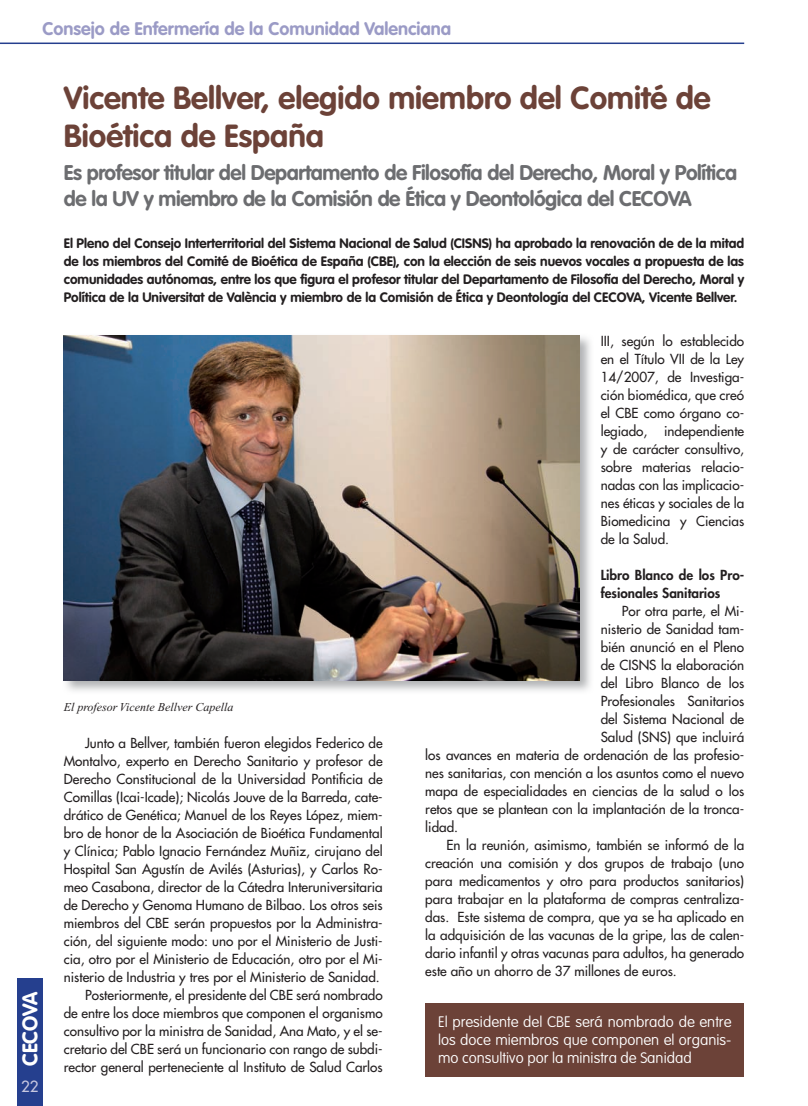
<style>
.page{position:relative;width:808px;height:1106px;background:#fff}
.page>*{position:absolute;margin:0;border:0;box-sizing:border-box;transform-origin:0 0}
.t1{font:700 31.5px/37.8px "VAG Rounded";color:#6c4238}
.t2{font:700 21px/25.2px "VAG Rounded";letter-spacing:-.02em;color:#6c6d70}
.t3{font:700 21px "VAG Rounded";color:#fff}
.t4{font:700 18px "VAG Rounded";color:#9b9bc6}
.t5{font:100 15px/18px "VAG Rounded";color:#fff;text-align:justify}
.t6{font:15px "Futura";color:#c7c7e0}
.t7{font:13.5px/18px "Futura";color:#231f20;text-align:right}
.t8{font:700 13.5px/18px "VAG Rounded";color:#231f20;text-align:justify}
.t9{font:800 13.5px/18px "Futura";color:#231f20}
.t10{font:italic 12px "Times New Roman";color:#231f20}
</style>
<div class="page">
<div style="left:17px;top:978px;width:26px;height:128px;background:#253f8e"></div>
<hr style="left:0;top:43px;width:744px;height:1px;background:#253f8e">
<div style="left:425px;top:1002px;width:319px;height:74px;background:#6c4238"></div>
<img style="left:63px;top:335px;width:528px;height:356px">
<img style="left:64px;top:335px;width:515px;height:345px">
<h3 class="t4" style="left:43px;top:18px;width:410px">Consejo de Enfermería de la Comunidad Valenciana</h3>
<h1 class="t1" style="left:64px;top:80px;width:648px">Vicente Bellver, elegido miembro del Comité de<br>Bioética de España</h1>
<h2 class="t2" style="left:64px;top:161px;width:675px">Es profesor titular del Departamento de Filosofía del Derecho, Moral y Política de la UV y miembro de la Comisión de Ética y Deontológica del CECOVA</h2>
<h2 class="t3" style="left:18px;top:1066px;width:76px;rotate:-90deg">CECOVA</h2>
<p class="t6" style="left:21px;top:1076px;width:19px">22</p>
<p class="t8" style="left:64px;top:235px;width:682px">El Pleno del Consejo Interterritorial del Sistema Nacional de Salud (CISNS) ha aprobado la renovación de de la mitad de los miembros del Comité de Bioética de España (CBE), con la elección de seis nuevos vocales a propuesta de las comunidades autónomas, entre los que figura el profesor titular del Departamento de Filosofía del Derecho, Moral y Política de la Universitat de València y miembro de la Comisión de Ética y Deontología del CECOVA, Vicente Bellver.</p>
<p class="t10" style="left:64px;top:701px;width:171px">El profesor Vicente Bellver Capella</p>
<p class="t7" style="left:64px;top:734px;width:320px">Junto a Bellver, también fueron elegidos Federico de Montalvo, experto en Derecho Sanitario y profesor de Derecho Constitucional de la Universidad Pontificia de Comillas (Icai-Icade); Nicolás Jouve de la Barreda, cate&shy;drático de Genética; Manuel de los Reyes López, miem&shy;bro de honor de la Asociación de Bioética Fundamental y Clínica; Pablo Ignacio Fernández Muñiz, cirujano del Hospital San Agustín de Avilés (Asturias), y Carlos Ro&shy;meo Casabona, director de la Cátedra Interuniversitaria de Derecho y Genoma Humano de Bilbao. Los otros seis miembros del CBE serán propuestos por la Administra&shy;ción, del siguiente modo: uno por el Ministerio de Justi&shy;cia, otro por el Ministerio de Educación, otro por el Mi&shy;nisterio de Industria y tres por el Ministerio de Sanidad.<br>Posteriormente, el presidente del CBE será nombrado<br>de entre los doce miembros que componen el organismo consultivo por la ministra de Sanidad, Ana Mato, y el se&shy;cretario del CBE será un funcionario con rango de subdi&shy;rector general perteneciente al Instituto de Salud Carlos</p>
<p class="t7" style="left:601px;top:332px;width:145px;text-align:justify">III, según lo establecido en el Título VII de la Ley 14/2007, de Investiga&shy;ción biomédica, que creó el CBE como órgano co&shy;legiado, independiente y de carácter consultivo, sobre materias relacio&shy;nadas con las implicacio&shy;nes éticas y sociales de la Biomedicina y Ciencias de la Salud.</p>
<p class="t9" style="left:601px;top:565px;width:145px">Libro Blanco de los Pro&shy;fesionales Sanitarios</p>
<p class="t7" style="left:622px;top:602px;width:124px">Por otra parte, el Mi-</p>
<p class="t7" style="left:601px;top:620px;width:145px">nisterio de Sanidad tam-</p>
<p class="t7" style="left:601px;top:638px;width:145px">bién anunció en el Pleno</p>
<p class="t7" style="left:601px;top:656px;width:145px">de CISNS la elaboración</p>
<p class="t7" style="left:601px;top:674px;width:145px">del Libro Blanco de los</p>
<p class="t7" style="left:601px;top:692px;width:145px">Profesionales Sanitarios</p>
<p class="t7" style="left:601px;top:710px;width:145px">del Sistema Nacional de</p>
<p class="t7" style="left:601px;top:728px;width:145px">Salud (SNS) que incluirá</p>
<p class="t7" style="left:425px;top:746px;width:320px">los avances en materia de ordenación de las profesio-</p>
<p class="t7" style="left:425px;top:763px;width:320px">nes sanitarias, con mención a los asuntos como el nuevo</p>
<p class="t7" style="left:425px;top:781px;width:320px">mapa de especialidades en ciencias de la salud o los</p>
<p class="t7" style="left:425px;top:799px;width:320px">retos que se plantean con la implantación de la tronca-</p>
<p class="t7" style="left:425px;top:817px;width:34px">lidad.</p>
<p class="t7" style="left:446px;top:835px;width:299px">En la reunión, asimismo, también se informó de la</p>
<p class="t7" style="left:425px;top:853px;width:320px">creación una comisión y dos grupos de trabajo (uno</p>
<p class="t7" style="left:425px;top:871px;width:320px">para medicamentos y otro para productos sanitarios)</p>
<p class="t7" style="left:425px;top:889px;width:320px">para trabajar en la plataforma de compras centraliza-</p>
<p class="t7" style="left:425px;top:907px;width:320px">das. Este sistema de compra, que ya se ha aplicado en</p>
<p class="t7" style="left:425px;top:925px;width:320px">la adquisición de las vacunas de la gripe, las de calen-</p>
<p class="t7" style="left:425px;top:943px;width:320px">dario infantil y otras vacunas para adultos, ha generado</p>
<p class="t7" style="left:425px;top:961px;width:253px">este año un ahorro de 37 millones de euros.</p>
<p class="t5" style="left:438px;top:1013px;width:295px">El presidente del CBE será nombrado de entre los doce miembros que componen el organis&shy;mo consultivo por la ministra de Sanidad</p>
</div>
